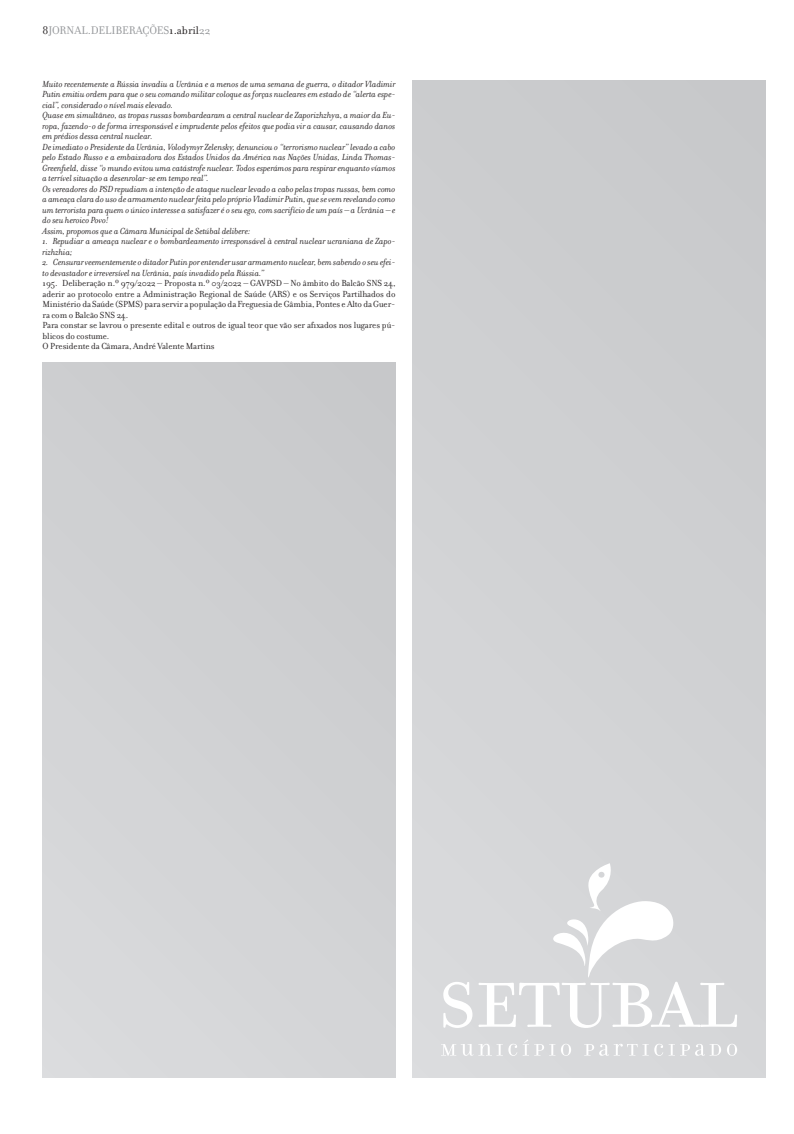
<style>
.page{position:relative;width:794px;height:1134px;background:#fff}
.page>*{position:absolute;margin:0;border:0;box-sizing:border-box;transform-origin:0 0}
.t1{font:12px "Filosofia OT";color:#939598}
.TXT{font:italic 9.5px/10.5px "Filosofia OT";letter-spacing:-.01em;color:#231f20;text-align:justify}
.TXT-2{font:9.5px/10.5px "Filosofia OT";letter-spacing:-.01em;color:#231f20;text-align:justify}
.s1{color:#231f20}
</style>
<div class="page">
<div style="left:412px;top:81px;width:353px;height:996px;background:#cfd0d2"></div>
<div style="left:43px;top:363px;width:352px;height:714px;background:#d0d1d3"></div>
<svg style="left:443px;top:982px;width:29px;height:46px"></svg>
<svg style="left:478px;top:863px;width:259px;height:165px"></svg>
<svg style="left:441px;top:1039px;width:114px;height:17px"></svg>
<svg style="left:561px;top:1044px;width:10px;height:12px"></svg>
<svg style="left:584px;top:1044px;width:137px;height:12px"></svg>
<svg style="left:727px;top:1044px;width:10px;height:12px"></svg>
<p class="t1" style="left:43px;top:24px;width:169px"><span class="s1">8</span>JORNAL.DELIBERAÇÕES<span class="s1">1.abril</span>22</p>
<p class="TXT" style="left:43px;top:79px;width:354px">Muito recentemente a Rússia invadiu a Ucrânia e a menos de uma semana de guerra, o ditador Vladimir Putin emitiu ordem para que o seu comando militar coloque as forças nucleares em estado de “alerta espe&shy;cial”, considerado o nível mais elevado.</p>
<p class="TXT" style="left:43px;top:110px;width:354px">Quase em simultâneo, as tropas russas bombardearam a central nuclear de Zaporizhzhya, a maior da Eu&shy;ropa, fazendo-o de forma irresponsável e imprudente pelos efeitos que podia vir a causar, causando danos em prédios dessa central nuclear.</p>
<p class="TXT" style="left:43px;top:142px;width:354px">De imediato o Presidente da Ucrânia, Volodymyr Zelensky, denunciou o “terrorismo nuclear” levado a cabo pelo Estado Russo e a embaixadora dos Estados Unidos da América nas Nações Unidas, Linda Thomas-Greenfield, disse “o mundo evitou uma catástrofe nuclear. Todos esperámos para respirar enquanto víamos a terrível situação a desenrolar-se em tempo real”.</p>
<p class="TXT" style="left:43px;top:184px;width:355px">Os vereadores do PSD repudiam a intenção de ataque nuclear levado a cabo pelas tropas russas, bem como a ameaça clara do uso de armamento nuclear feita pelo próprio Vladimir Putin, que se vem revelando como um terrorista para quem o único interesse a satisfazer é o seu ego, com sacrifício de um país – a Ucrânia – e do seu heroico Povo!</p>
<p class="TXT" style="left:43px;top:226px;width:209px">Assim, propomos que a Câmara Municipal de Setúbal delibere:</p>
<p class="TXT" style="left:43px;top:236px;width:354px">1. Repudiar a ameaça nuclear e o bombardeamento irresponsável à central nuclear ucraniana de Zapo&shy;rizhzhia;</p>
<p class="TXT" style="left:43px;top:257px;width:354px">2. Censurar veementemente o ditador Putin por entender usar armamento nuclear, bem sabendo o seu efei&shy;to devastador e irreversível na Ucrânia, país invadido pela Rússia.”</p>
<p class="TXT-2" style="left:43px;top:278px;width:354px">195. Deliberação n.º 979/2022 – Proposta n.º 03/2022 – GAVPSD – No âmbito do Balcão SNS 24, aderir ao protocolo entre a Administração Regional de Saúde (ARS) e os Serviços Partilhados do Ministério da Saúde (SPMS) para servir a população da Freguesia de Gâmbia, Pontes e Alto da Guer&shy;ra com o Balcão SNS 24.</p>
<p class="TXT-2" style="left:43px;top:320px;width:354px">Para constar se lavrou o presente edital e outros de igual teor que vão ser afixados nos lugares pú&shy;blicos do costume.</p>
<p class="TXT-2" style="left:43px;top:341px;width:173px">O Presidente da Câmara, André Valente Martins</p>
</div>
